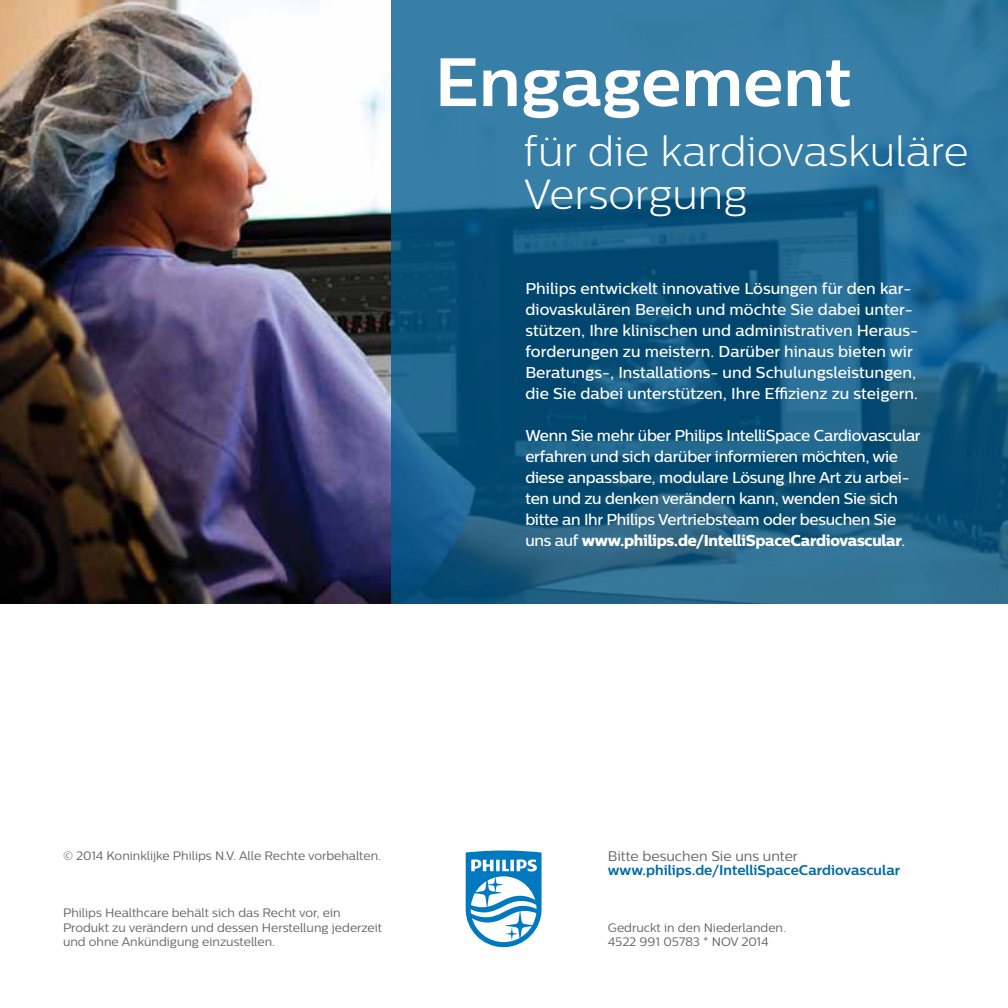
<style>
.page{position:relative;width:1008px;height:1008px;background:#fff}
.page>*{position:absolute;margin:0;border:0;box-sizing:border-box;transform-origin:0 0}
.t1{font:700 68.25px "Centrale Sans";color:#fff}
.t2{font:300 42px/43.8px "Centrale Sans";color:#fff}
.t3{font:500 15.75px/21px "Centrale Sans";letter-spacing:-.01em;color:#fff}
.t4{font:15.75px "Centrale Sans X Bold";letter-spacing:-.02em;color:#fff}
.t5{font:700 14px "Centrale Sans";color:#006ba3}
.t6{font:14px "Centrale Sans";color:#636466}
.t7{font:12.25px/14.3px "Centrale Sans";color:#636466}
.s1{font-family:"Centrale Sans";font-weight:500}
</style>
<div class="page">
<img style="left:0;top:0;width:392px;height:604px">
<svg style="left:392px;top:0;width:616px;height:604px;background:#1e648c"></svg>
<svg style="left:466px;top:851px;width:76px;height:96px"></svg>
<h1 class="t1" style="left:435px;top:41px;width:418px">Engagement</h1>
<h2 class="t2" style="left:524px;top:129px;width:446px">für die kardiovaskuläre<br>Versorgung</h2>
<p class="t3" style="left:525px;top:278px;width:394px">Philips entwickelt innovative Lösungen für den kar&shy;diovaskulären Bereich und möchte Sie dabei unter&shy;stützen, Ihre klinischen und administrativen Heraus&shy;forderungen zu meistern. Darüber hinaus bieten wir Beratungs-, Installations- und Schulungsleistungen, die Sie dabei unterstützen, Ihre Effizienz zu steigern.</p>
<p class="t3" style="left:525px;top:425px;width:397px">Wenn Sie mehr über Philips IntelliSpace Cardiovascular erfahren und sich darüber informieren möchten, wie diese anpassbare, modulare Lösung Ihre Art zu arbei&shy;ten und zu denken verändern kann, wenden Sie sich bitte an Ihr Philips Vertriebsteam oder besuchen Sie</p>
<p class="t4" style="left:525px;top:531px;width:382px"><span class="s1">uns auf</span> www.philips.de/IntelliSpaceCardiovascular<span class="s1">.</span></p>
<p class="t7" style="left:63px;top:848px;width:320px">© 2014 Koninklijke Philips N.V. Alle Rechte vorbehalten.</p>
<p class="t7" style="left:63px;top:906px;width:321px">Philips Healthcare behält sich das Recht vor, ein<br>Produkt zu verändern und dessen Herstellung jederzeit und ohne Ankündigung einzustellen.</p>
<p class="t6" style="left:608px;top:848px;width:191px">Bitte besuchen Sie uns unter</p>
<p class="t5" style="left:608px;top:862px;width:294px">www.philips.de/IntelliSpaceCardiovascular</p>
<p class="t7" style="left:608px;top:921px;width:180px">Gedruckt in den Niederlanden.<br>4522 991 05783 * NOV 2014</p>
</div>
